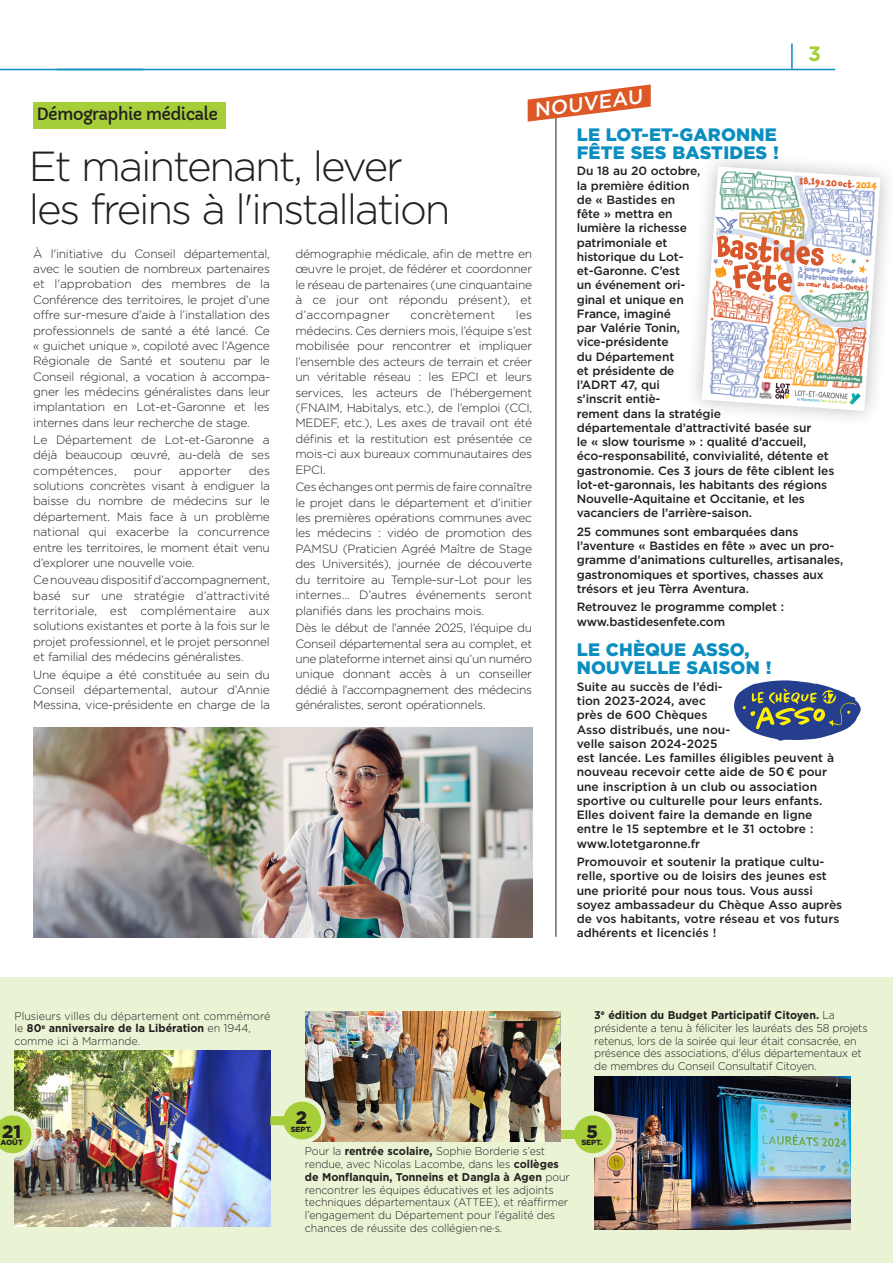
<style>
.page{position:relative;width:893px;height:1263px;background:#fff}
.page>*{position:absolute;margin:0;border:0;box-sizing:border-box;transform-origin:0 0}
.t1{font:300 42px/43.5px "Gotham";letter-spacing:-.05em;color:#231f20}
.t2{font:700 20.7px "Gotham";color:#a6ce39}
.TEXTE_2019{font:500 20.1px "Gotham";color:#fff}
.TEXTE_2019-2{font:900 18px/18px "Gotham";letter-spacing:.01em;color:#0a8ec0}
.t3{font:900 18px "Gotham";color:#231f20}
.t4{font:16.5px "Capriola";letter-spacing:-.04em;color:#231f20}
.TEXTE_2019-3{font:300 12px/15.5px "Gotham";letter-spacing:-.02em;color:#231f20;text-align:justify}
.TEXTE_2019-4{font:500 12px/14.2px "Gotham";letter-spacing:-.01em;color:#231f20}
.TEXTE_2019-5{font:300 12px "Gotham";letter-spacing:.02em;color:#231f20}
.TEXTE_2019-6{font:300 12px "Gotham";letter-spacing:.01em;color:#231f20}
.Texte_frise{font:300 11.25px/12.8px "Gotham";letter-spacing:-.01em;color:#231f20;scale:.95 1}
.t5{font:700 9.3px "Chaloops";color:#d8572d}
.t6{font:900 7.5px "Gotham";color:#231f20}
.t7{font:700 6.9px/7.5px "Chaloops";color:#7f93c7}
.t8{font:700 6.9px "Chaloops";color:#d8572d}
.t9{font:700 4.65px "Chaloops";color:#fff}
.s1{font-size:6.3px}
.s2{color:#f89c1c}
.s3{font-weight:700}
</style>
<div class="page">
<hr style="left:0;top:69px;width:143px;height:1px;background:#0a8ec0">
<hr style="left:57px;top:69px;width:778px;height:1px;background:#0a8ec0">
<hr style="left:791px;top:43px;width:2px;height:26px;background:#0a8ec0">
<div style="left:0;top:978px;width:893px;height:285px;background:#eaf3d4"></div>
<img style="left:15px;top:1051px;width:255px;height:176px">
<img style="left:33px;top:727px;width:499px;height:211px">
<img style="left:594px;top:1076px;width:256px;height:154px">
<img style="left:305px;top:1011px;width:256px;height:130px">
<svg style="left:281px;top:1099px;width:42px;height:43px"></svg>
<div style="left:279px;top:1097px;width:47px;height:47px;border:4px solid #eaf3d4;border-radius:50%"></div>
<div style="left:270px;top:1116px;width:16px;height:9px;background:#a6ce39"></div>
<div style="left:572px;top:1113px;width:42px;height:42px;background:#a6ce39;border-radius:50%"></div>
<div style="left:569px;top:1111px;width:47px;height:47px;border:4px solid #eaf3d4;border-radius:50%"></div>
<div style="left:561px;top:1130px;width:15px;height:9px;background:#a6ce39"></div>
<svg style="left:0;top:1111px;width:36px;height:47px"></svg>
<div style="left:33px;top:103px;width:192px;height:26px;background:#a6ce39"></div>
<hr style="left:556px;top:105px;width:1px;height:832px;background:#231f20">
<svg style="left:734px;top:680px;width:127px;height:61px"></svg>
<div style="left:685px;top:150px;width:208px;height:278px;background:#231f20;opacity:.29"></div>
<svg style="left:528px;top:84px;width:123px;height:38px"></svg>
<svg style="left:702px;top:166px;width:178px;height:245px"></svg>
<p class="t2" style="left:808px;top:40px;width:14px">3</p>
<p class="TEXTE_2019" style="left:533px;top:96px;width:110px;rotate:-7deg">NOUVEAU</p>
<p class="t4" style="left:36px;top:104px;width:183px">Démographie médicale</p>
<p class="t1" style="left:29px;top:143px;width:423px">Et maintenant, lever les freins à l'installation</p>
<p class="TEXTE_2019-2" style="left:577px;top:125px;width:204px">LE LOT-ET-GARONNE<br>FÊTE SES BASTIDES !</p>
<p class="TEXTE_2019-4" style="left:577px;top:164px;width:259px">Du 18 au 20 octobre,<br>la première édition<br>de « Bastides en<br>fête » mettra en<br>lumière la richesse<br>patrimoniale et<br>historique du Lot-<br>et-Garonne. C’est<br>un événement ori-<br>ginal et unique en<br>France, imaginé<br>par Valérie Tonin,<br>vice-présidente<br>du Département<br>et présidente de<br>l’ADRT 47, qui<br>s’inscrit entiè-<br>rement dans la stratégie<br>départementale d’attractivité basée sur<br>le « slow tourisme » : qualité d’accueil, éco-responsabilité, convivialité, détente et gastronomie. Ces 3 jours de fête ciblent les lot-et-garonnais, les habitants des régions<br>Nouvelle-Aquitaine et Occitanie, et les vacanciers de l’arrière-saison.</p>
<p class="TEXTE_2019-4" style="left:577px;top:524px;width:268px">25 communes sont embarquées dans l’aventure « Bastides en fête » avec un pro&shy;gramme d’animations culturelles, artisanales, gastronomiques et sportives, chasses aux trésors et jeu Tèrra Aventura.</p>
<p class="TEXTE_2019-4" style="left:577px;top:600px;width:209px">Retrouvez le programme complet : www.bastidesenfete.com</p>
<p class="TEXTE_2019-2" style="left:577px;top:641px;width:196px">LE CHÈQUE ASSO,<br>NOUVELLE SAISON !</p>
<p class="TEXTE_2019-4" style="left:577px;top:679px;width:259px">Suite au succès de l’édi-<br>tion 2023-2024, avec<br>près de 600 Chèques<br>Asso distribués, une nou-<br>velle saison 2024-2025<br>est lancée. Les familles éligibles peuvent à nouveau recevoir cette aide de 50 € pour une inscription à un club ou association sportive ou culturelle pour leurs enfants.<br>Elles doivent faire la demande en ligne entre le 15 septembre et le 31 octobre : www.lotetgaronne.fr</p>
<p class="TEXTE_2019-4" style="left:577px;top:854px;width:267px">Promouvoir et soutenir la pratique cultu&shy;relle, sportive ou de loisirs des jeunes est une priorité pour nous tous. Vous aussi soyez ambassadeur du Chèque Asso auprès de vos habitants, votre réseau et vos futurs adhérents et licenciés !</p>
<p class="t5" style="left:800px;top:173px;width:79px;rotate:4deg">18,19 <span class="s1">&amp;</span> 20oct.<span class="s2">2024</span></p>
<p class="TEXTE_2019-3" style="left:33px;top:246px;width:238px">À l'initiative du Conseil départemental, avec le soutien de nombreux partenaires et l'approbation des membres de la Conférence des territoires, le projet d’une offre sur-mesure d’aide à l’installation des professionnels de santé a été lancé. Ce « guichet unique », copiloté avec l’Agence Régionale de Santé et soutenu par le Conseil régional, a vocation à accompa&shy;gner les médecins généralistes dans leur implantation en Lot-et-Garonne et les internes dans leur recherche de stage.</p>
<p class="TEXTE_2019-3" style="left:33px;top:432px;width:238px">Le Département de Lot-et-Garonne a déjà beaucoup œuvré, au-delà de ses compétences,</p>
<p class="TEXTE_2019-3" style="left:295px;top:245px;width:238px">démographie médicale, afin de mettre en œuvre le projet, de fédérer et coordonner le réseau de partenaires (une cinquantaine à ce jour ont répondu présent), et d’accompagner</p>
<p class="t7" style="left:799px;top:264px;width:71px;rotate:4deg">3 jours pour fêter<br>le patrimoine médiéval</p>
<p class="t8" style="left:798px;top:277px;width:72px;rotate:4deg">au cœur du Sud-Ouest !</p>
<p class="TEXTE_2019-3" style="left:295px;top:307px;width:238px;text-indent:220px">les médecins. Ces derniers mois, l’équipe s’est mobilisée pour rencontrer et impliquer l’ensemble des acteurs de terrain et créer un véritable réseau : les EPCI et leurs services, les acteurs de l’hébergement (FNAIM, Habitalys, etc.), de l’emploi (CCI, MEDEF, etc.), Les axes de travail ont été définis et la restitution est présentée ce mois-ci aux bureaux communautaires des EPCI.</p>
<p class="TEXTE_2019-3" style="left:295px;top:479px;width:238px">Ces échanges ont permis de faire connaître le projet dans le département et d’initier les premières opérations communes avec les médecins : vidéo de promotion des PAMSU (Praticien Agréé Maître de Stage des Universités), journée de découverte du territoire au Temple-sur-Lot pour les internes… D’autres événements seront planifiés dans les prochains mois.</p>
<p class="TEXTE_2019-3" style="left:295px;top:620px;width:238px">Dès le début de l’année 2025, l’équipe du Conseil départemental sera au complet, et une plateforme internet ainsi qu’un numéro unique donnant accès à un conseiller dédié à l’accompagnement des médecins généralistes, seront opérationnels.</p>
<p class="TEXTE_2019-5" style="left:410px;top:308px;width:86px">concrètement</p>
<p class="t9" style="left:817px;top:372px;width:45px;rotate:4deg">bastidesenfete.com</p>
<p class="TEXTE_2019-3" style="left:33px;top:463px;width:238px;text-indent:216px">des solutions concrètes visant à endiguer la baisse du nombre de médecins sur le département. Mais face à un problème national qui exacerbe la concurrence entre les territoires, le moment était venu d’explorer une nouvelle voie.</p>
<p class="TEXTE_2019-3" style="left:33px;top:572px;width:238px">Ce nouveau dispositif d’accompagnement, basé sur une stratégie d’attractivité territoriale, est complémentaire aux solutions existantes et porte à la fois sur le projet professionnel, et le projet personnel et familial des médecins généralistes.</p>
<p class="TEXTE_2019-3" style="left:33px;top:666px;width:238px">Une équipe a été constituée au sein du Conseil départemental, autour d’Annie Messina, vice-présidente en charge de la</p>
<p class="TEXTE_2019-3" style="left:134px;top:462px;width:30px">pour</p>
<p class="TEXTE_2019-6" style="left:179px;top:463px;width:54px">apporter</p>
<p class="Texte_frise" style="left:15px;top:1009px;width:271px">Plusieurs villes du département ont commémoré le <span class="s3">80</span><sup>e</sup> <span class="s3">anniversaire de la Libération</span> en 1944, comme ici à Marmande.</p>
<p class="Texte_frise" style="left:594px;top:1008px;width:289px"><span class="s3">3</span><sup>e</sup> <span class="s3">édition du Budget Participatif Citoyen.</span> La présidente a tenu à féliciter les lauréats des 58 projets retenus, lors de la soirée qui leur était consacrée, en présence des associations, d'élus départementaux et de membres du Conseil Consultatif Citoyen.</p>
<h3 class="t3" style="left:2px;top:1119px;width:20px">21</h3>
<p class="t6" style="left:0;top:1137px;width:24px">AOÛT</p>
<p class="t3" style="left:296px;top:1105px;width:13px">2</p>
<p class="t6" style="left:291px;top:1124px;width:23px">SEPT.</p>
<p class="t3" style="left:586px;top:1119px;width:13px">5</p>
<p class="t6" style="left:581px;top:1137px;width:23px">SEPT.</p>
<p class="Texte_frise" style="left:305px;top:1145px;width:280px">Pour la <span class="s3">rentrée scolaire,</span> Sophie Borderie s’est rendue, avec Nicolas Lacombe, dans les <span class="s3">collèges de Monflanquin, Tonneins et Dangla à Agen</span> pour rencontrer les équipes éducatives et les adjoints techniques départementaux (ATTEE), et réaffirmer l’engagement du Département pour l’égalité des chances de réussite des collégien·ne·s.</p>
</div>
